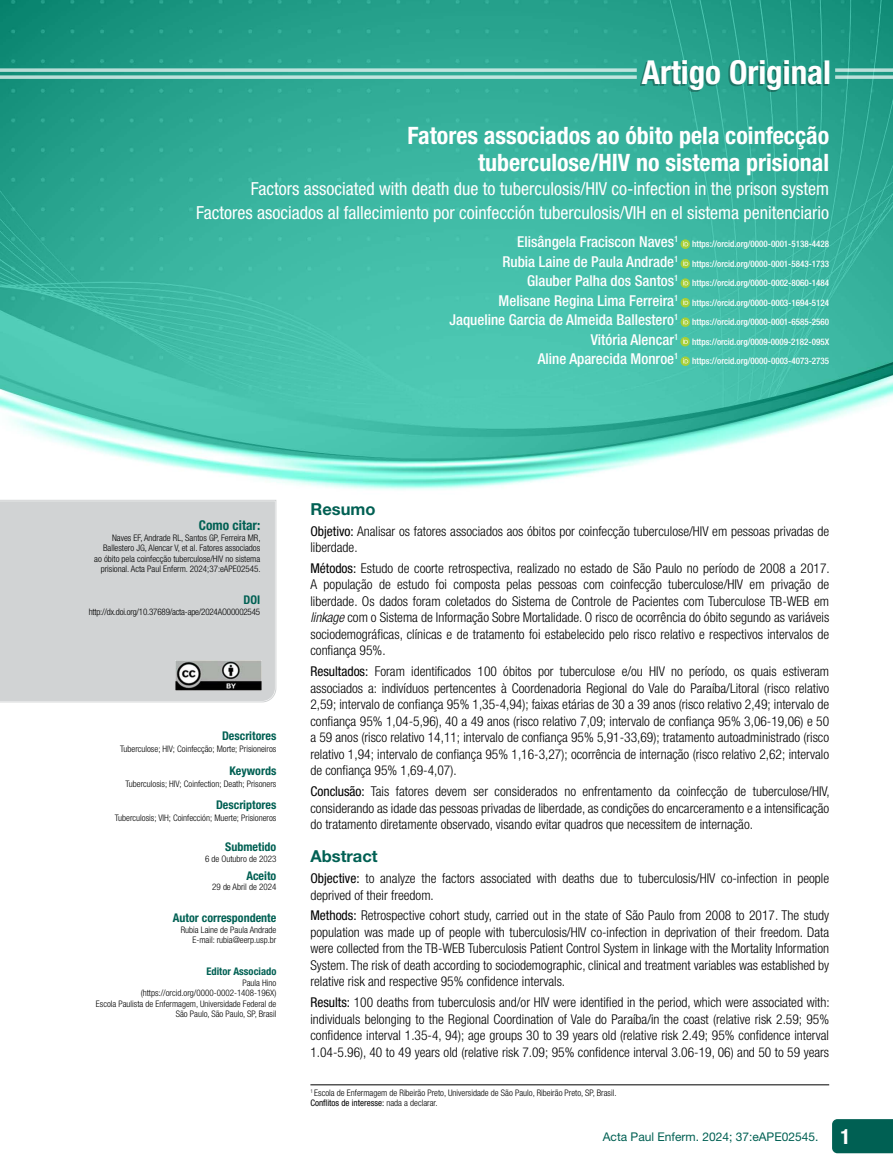
<style>
.page{position:relative;width:893px;height:1170px;background:#fff}
.page>*{position:absolute;margin:0;border:0;box-sizing:border-box;transform-origin:0 0}
.t1{font:700 condensed 33px "Helvetica Neue LT Std";color:#fff}
.t2{font:700 condensed 24px/27px "Helvetica Neue LT Std";color:#fff;text-align:right}
.t3{font:condensed 18px/24px "Helvetica Neue LT Std";color:#fff;text-align:right}
.t4{font:700 16.5px "Helvetica Neue LT Std";color:#006053}
.t5{font:500 condensed 15px "Helvetica Neue LT Std";color:#fff}
.t6{font:300 condensed 13.5px/16.5px "Helvetica Neue LT Std";color:#000;text-align:justify}
.t7{font:700 condensed 13.5px "Helvetica Neue LT Std";color:#006053}
.t8{font:700 condensed 12px "Helvetica Neue LT Std";color:#006053}
.t9{font:12px "Helvetica Neue LT Std";color:#006053}
.t10{font:700 condensed 10.5px "Helvetica Neue LT Std";color:#006053}
.t11{font:300 condensed 9px/10.5px "Helvetica Neue LT Std";color:#000;text-align:right}
.t12{font:500 condensed 9px "Helvetica Neue LT Std";color:#fff}
.t13{font:300 condensed 9px "Helvetica Neue LT Std";letter-spacing:-.02em;color:#000}
.s1{font-weight:400}
.s2{font-style:italic}
.s3{font-weight:700;font-stretch:condensed;font-size:21px;color:#fff}
</style>
<div class="page">
<div style="left:832px;top:1119px;width:61px;height:34px;background:#006053"></div>
<img style="left:0;top:0;width:893px;height:490px">
<svg style="left:835px;top:75px;width:58px;height:4px"></svg>
<svg style="left:835px;top:68px;width:58px;height:4px"></svg>
<svg style="left:0;top:500px;width:277px;height:203px;background:#e1e3e3"></svg>
<div style="left:0;top:501px;width:275px;height:199px;background:#d1d3d4"></div>
<img style="left:175px;top:660px;width:86px;height:30px">
<svg style="left:680px;top:239px;width:10px;height:10px"></svg>
<svg style="left:683px;top:241px;width:5px;height:5px"></svg>
<svg style="left:680px;top:259px;width:10px;height:9px"></svg>
<svg style="left:683px;top:260px;width:5px;height:6px"></svg>
<svg style="left:680px;top:278px;width:10px;height:10px"></svg>
<svg style="left:683px;top:280px;width:5px;height:5px"></svg>
<svg style="left:680px;top:298px;width:10px;height:9px"></svg>
<svg style="left:683px;top:299px;width:5px;height:6px"></svg>
<svg style="left:680px;top:317px;width:10px;height:10px"></svg>
<svg style="left:683px;top:319px;width:5px;height:5px"></svg>
<svg style="left:680px;top:337px;width:10px;height:9px"></svg>
<svg style="left:683px;top:338px;width:5px;height:6px"></svg>
<svg style="left:680px;top:356px;width:10px;height:10px"></svg>
<svg style="left:683px;top:358px;width:5px;height:5px"></svg>
<hr style="left:310px;top:1084px;width:519px;height:1px;background:#000">
<div style="left:640px;top:62px;width:187px;height:30px;background:#000;opacity:.3"></div>
<svg style="left:0;top:75px;width:637px;height:4px;background:#aadad2"></svg>
<svg style="left:0;top:68px;width:637px;height:4px;background:#aadad1"></svg>
<h1 class="t1" style="left:642px;top:52px;width:191px">Artigo Original</h1>
<h2 class="t2" style="left:408px;top:122px;width:423px">Fatores associados ao óbito pela coinfecção tuberculose/HIV no sistema prisional</h2>
<h3 class="t3" style="left:196px;top:177px;width:634px">Factors associated with death due to tuberculosis/HIV co-infection in the prison system<br>Factores asociados al fallecimiento por coinfección tuberculosis/VIH en el sistema penitenciario</h3>
<p class="t5" style="left:517px;top:233px;width:163px">Elisângela Fraciscon Naves<sup>1</sup></p>
<p class="t12" style="left:692px;top:239px;width:138px">https://orcid.org/0000-0001-5138-4428</p>
<p class="t5" style="left:502px;top:252px;width:177px">Rubia Laine de Paula Andrade<sup>1</sup></p>
<p class="t12" style="left:692px;top:258px;width:138px">https://orcid.org/0000-0001-5843-1733</p>
<p class="t5" style="left:527px;top:272px;width:153px">Glauber Palha dos Santos<sup>1</sup></p>
<p class="t12" style="left:692px;top:278px;width:138px">https://orcid.org/0000-0002-8060-1484</p>
<p class="t5" style="left:499px;top:291px;width:181px">Melisane Regina Lima Ferreira<sup>1</sup></p>
<p class="t12" style="left:692px;top:297px;width:138px">https://orcid.org/0000-0003-1694-5124</p>
<p class="t5" style="left:449px;top:311px;width:230px">Jaqueline Garcia de Almeida Ballestero<sup>1</sup></p>
<p class="t12" style="left:692px;top:317px;width:138px">https://orcid.org/0000-0001-6585-2560</p>
<p class="t5" style="left:591px;top:330px;width:89px">Vitória Alencar<sup>1</sup></p>
<p class="t12" style="left:692px;top:336px;width:139px">https://orcid.org/0009-0009-2182-095X</p>
<p class="t5" style="left:538px;top:350px;width:142px">Aline Aparecida Monroe<sup>1</sup></p>
<p class="t12" style="left:692px;top:356px;width:138px">https://orcid.org/0000-0003-4073-2735</p>
<p class="t7" style="left:199px;top:517px;width:63px">Como citar:</p>
<p class="t11" style="left:94px;top:532px;width:168px">Naves EF, Andrade RL, Santos GP, Ferreira MR, Ballestero JG, Alencar V, et al. Fatores associados ao óbito pela coinfecção tuberculose/HIV no sistema prisional. Acta Paul Enferm. 2024;37:eAPE02545.</p>
<p class="t8" style="left:244px;top:593px;width:18px">DOI</p>
<p class="t13" style="left:89px;top:606px;width:173px">http://dx.doi.org/10.37689/acta-ape/2024AO00002545</p>
<p class="t8" style="left:222px;top:728px;width:56px">Descritores</p>
<p class="t11" style="left:120px;top:743px;width:158px">Tuberculose; HIV; Coinfecção; Morte; Prisioneiros</p>
<p class="t8" style="left:230px;top:763px;width:48px">Keywords</p>
<p class="t11" style="left:126px;top:778px;width:152px">Tuberculosis; HIV; Coinfection; Death; Prisoners</p>
<p class="t8" style="left:216px;top:797px;width:62px">Descriptores</p>
<p class="t11" style="left:115px;top:812px;width:163px">Tuberculosis; VIH; Coinfección; Muerte; Prisioneros</p>
<p class="t8" style="left:225px;top:839px;width:53px">Submetido</p>
<p class="t11" style="left:205px;top:853px;width:73px">6 de Outubro de 2023</p>
<p class="t8" style="left:246px;top:868px;width:31px">Aceito</p>
<p class="t11" style="left:212px;top:881px;width:66px">29 de Abril de 2024</p>
<p class="t8" style="left:173px;top:910px;width:105px">Autor correspondente</p>
<p class="t11" style="left:181px;top:924px;width:97px">Rubia Laine de Paula Andrade<br>E-mail: rubia@eerp.usp.br</p>
<p class="t10" style="left:206px;top:965px;width:71px">Editor Associado</p>
<p class="t11" style="left:96px;top:977px;width:182px">Paula Hino<br>(https://orcid.org/0000-0002-1408-196X)<br>Escola Paulista de Enfermagem, Universidade Federal de São Paulo, São Paulo, SP, Brasil</p>
<p class="t4" style="left:310px;top:498px;width:67px">Resumo</p>
<p class="t6" style="left:310px;top:522px;width:520px"><span class="s1">Objetivo:</span> Analisar os fatores associados aos óbitos por coinfecção tuberculose/HIV em pessoas privadas de liberdade.</p>
<p class="t6" style="left:310px;top:559px;width:521px"><span class="s1">Métodos:</span> Estudo de coorte retrospectiva, realizado no estado de São Paulo no período de 2008 a 2017.<br>A população de estudo foi composta pelas pessoas com coinfecção tuberculose/HIV em privação de liberdade. Os dados foram coletados do Sistema de Controle de Pacientes com Tuberculose TB-WEB em <span class="s2">linkage</span> com o Sistema de Informação Sobre Mortalidade. O risco de ocorrência do óbito segundo as variáveis sociodemográficas, clínicas e de tratamento foi estabelecido pelo risco relativo e respectivos intervalos de confiança 95%.</p>
<p class="t6" style="left:310px;top:663px;width:520px"><span class="s1">Resultados:</span> Foram identificados 100 óbitos por tuberculose e/ou HIV no período, os quais estiveram associados a: indivíduos pertencentes à Coordenadoria Regional do Vale do Paraíba/Litoral (risco relativo 2,59; intervalo de confiança 95% 1,35-4,94); faixas etárias de 30 a 39 anos (risco relativo 2,49; intervalo de confiança 95% 1,04-5,96), 40 a 49 anos (risco relativo 7,09; intervalo de confiança 95% 3,06-19,06) e 50 a 59 anos (risco relativo 14,11; intervalo de confiança 95% 5,91-33,69); tratamento autoadministrado (risco relativo 1,94; intervalo de confiança 95% 1,16-3,27); ocorrência de internação (risco relativo 2,62; intervalo de confiança 95% 1,69-4,07).</p>
<p class="t6" style="left:310px;top:782px;width:521px"><span class="s1">Conclusão:</span> Tais fatores devem ser considerados no enfrentamento da coinfecção de tuberculose/HIV, considerando as idade das pessoas privadas de liberdade, as condições do encarceramento e a intensificação do tratamento diretamente observado, visando evitar quadros que necessitem de internação.</p>
<p class="t4" style="left:310px;top:846px;width:69px">Abstract</p>
<p class="t6" style="left:310px;top:869px;width:520px"><span class="s1">Objective:</span> to analyze the factors associated with deaths due to tuberculosis/HIV co-infection in people deprived of their freedom.</p>
<p class="t6" style="left:310px;top:907px;width:520px"><span class="s1">Methods:</span> Retrospective cohort study, carried out in the state of São Paulo from 2008 to 2017. The study population was made up of people with tuberculosis/HIV co-infection in deprivation of their freedom. Data were collected from the TB-WEB Tuberculosis Patient Control System in linkage with the Mortality Information System. The risk of death according to sociodemographic, clinical and treatment variables was established by relative risk and respective 95% confidence intervals.</p>
<p class="t6" style="left:310px;top:993px;width:521px"><span class="s1">Results:</span> 100 deaths from tuberculosis and/or HIV were identified in the period, which were associated with: individuals belonging to the Regional Coordination of Vale do Paraíba/in the coast (relative risk 2.59; 95% confidence interval 1.35-4, 94); age groups 30 to 39 years old (relative risk 2.49; 95% confidence interval 1.04-5.96), 40 to 49 years old (relative risk 7.09; 95% confidence interval 3.06-19, 06) and 50 to 59 years</p>
<p class="t11" style="left:310px;top:1086px;width:308px;text-align:left"><sup>1</sup> Escola de Enfermagem de Ribeirão Preto, Universidade de São Paulo, Ribeirão Preto, SP, Brasil.<br><span class="s1">Conflitos de interesse:</span> nada a declarar.</p>
<p class="t9" style="left:603px;top:1129px;width:249px">Acta Paul Enferm. 2024; 37:eAPE02545. <span class="s3">1</span></p>
</div>
